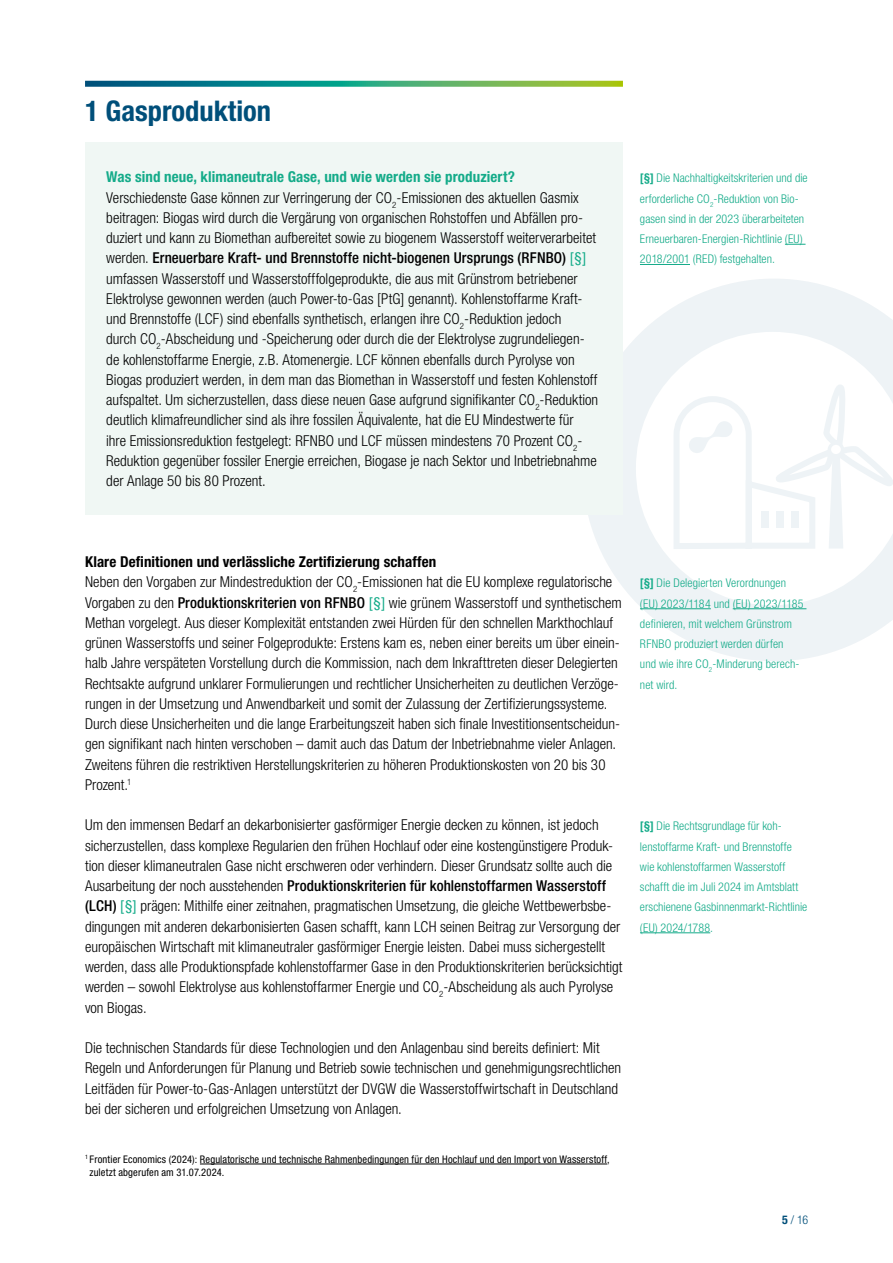
<style>
.page{position:relative;width:893px;height:1263px;background:#fff}
.page>*{position:absolute;margin:0;border:0;box-sizing:border-box;transform-origin:0 0}
.t1{font:700 condensed 28.5px "Helvetica Neue LT Pro";color:#004f7a}
.t2{font:300 condensed 15px/20.2px "Helvetica Neue LT Pro";color:#000}
.t3{font:300 condensed 12px/20.2px "Helvetica Neue LT Pro";letter-spacing:.005em;color:#14ab89}
.t4{font:300 condensed 12px "Helvetica Neue LT Pro";color:#004f7a}
.t5{font:condensed 10.5px/12.6px "Helvetica Neue LT Pro";letter-spacing:.01em;color:#000}
.s1{font-weight:700;color:#14ab89}
.s2{font-weight:500}
.s3{font-weight:400;color:#14ab89}
.s4{font-weight:700}
</style>
<div class="page">
<svg style="left:85px;top:81px;width:538px;height:6px;background:#409d75"></svg>
<svg style="left:785px;top:244px;width:20px;height:1px"></svg>
<hr style="left:640px;top:264px;width:50px;height:1px;background:#14ab89">
<hr style="left:640px;top:932px;width:70px;height:1px;background:#14ab89">
<hr style="left:200px;top:1164px;width:407px;height:1px;background:#000">
<svg style="left:583px;top:279px;width:310px;height:382px;fill:#eef3f6"></svg>
<svg style="left:636px;top:332px;width:257px;height:273px"></svg>
<svg style="left:670px;top:381px;width:223px;height:171px"></svg>
<div style="left:828px;top:442px;width:16px;height:15px;background:#eef3f6;border-radius:50%"></div>
<div style="left:831px;top:445px;width:10px;height:9px;background:#fff;border-radius:50%"></div>
<div style="left:85px;top:142px;width:538px;height:372px;background:#f0f7f4"></div>
<hr style="left:640px;top:608px;width:71px;height:1px;background:#14ab89">
<hr style="left:733px;top:608px;width:73px;height:1px;background:#14ab89">
<h1 class="t1" style="left:85px;top:94px;width:188px">1 Gasproduktion</h1>
<p class="t2" style="left:106px;top:167px;width:493px"><span class="s1">Was sind neue, klimaneutrale Gase, und wie werden sie produziert?<br></span>Verschiedenste Gase können zur Verringerung der CO<sub>2</sub>-Emissionen des aktuellen Gasmix beitragen: Biogas wird durch die Vergärung von organischen Rohstoffen und Abfällen pro&shy;duziert und kann zu Biomethan aufbereitet sowie zu biogenem Wasserstoff weiterverarbeitet werden. <span class="s2">Erneuerbare Kraft- und Brennstoffe nicht-biogenen Ursprungs (RFNBO)</span> <span class="s3">[§] </span>umfassen Wasserstoff und Wasserstofffolgeprodukte, die aus mit Grünstrom betriebener Elektrolyse gewonnen werden (auch Power-to-Gas [PtG] genannt). Kohlenstoffarme Kraft&shy;und Brennstoffe (LCF) sind ebenfalls synthetisch, erlangen ihre CO<sub>2</sub>-Reduktion jedoch<br>durch CO<sub>2</sub>-Abscheidung und -Speicherung oder durch die der Elektrolyse zugrundeliegen&shy;de kohlenstoffarme Energie, z.B. Atomenergie. LCF können ebenfalls durch Pyrolyse von Biogas produziert werden, in dem man das Biomethan in Wasserstoff und festen Kohlenstoff aufspaltet. Um sicherzustellen, dass diese neuen Gase aufgrund signifikanter CO<sub>2</sub>-Reduktion deutlich klimafreundlicher sind als ihre fossilen Äquivalente, hat die EU Mindestwerte für<br>ihre Emissionsreduktion festgelegt: RFNBO und LCF müssen mindestens 70 Prozent CO<sub>2</sub>- Reduktion gegenüber fossiler Energie erreichen, Biogase je nach Sektor und Inbetriebnahme der Anlage 50 bis 80 Prozent.</p>
<p class="t3" style="left:640px;top:168px;width:169px"><span class="s4">[§]</span> Die Nachhaltigkeitskriterien und die erforderliche CO<sub>2</sub>-Reduktion von Bio&shy;gasen sind in der 2023 überarbeiteten Erneuerbaren-Energien-Richtlinie (EU)<br>2018/2001 (RED) festgehalten.</p>
<p class="t2" style="left:85px;top:552px;width:538px"><span class="s4">Klare Definitionen und verlässliche Zertifizierung schaffen<br></span>Neben den Vorgaben zur Mindestreduktion der CO<sub>2</sub>-Emissionen hat die EU komplexe regulatorische Vorgaben zu den <span class="s2">Produktionskriterien von RFNBO</span> <span class="s3">[§]</span> wie grünem Wasserstoff und synthetischem Methan vorgelegt. Aus dieser Komplexität entstanden zwei Hürden für den schnellen Markthochlauf grünen Wasserstoffs und seiner Folgeprodukte: Erstens kam es, neben einer bereits um über einein&shy;halb Jahre verspäteten Vorstellung durch die Kommission, nach dem Inkrafttreten dieser Delegierten Rechtsakte aufgrund unklarer Formulierungen und rechtlicher Unsicherheiten zu deutlichen Verzöge&shy;rungen in der Umsetzung und Anwendbarkeit und somit der Zulassung der Zertifizierungssysteme.<br>Durch diese Unsicherheiten und die lange Erarbeitungszeit haben sich finale Investitionsentscheidun&shy;gen signifikant nach hinten verschoben – damit auch das Datum der Inbetriebnahme vieler Anlagen.<br>Zweitens führen die restriktiven Herstellungskriterien zu höheren Produktionskosten von 20 bis 30<br>Prozent.<sup>1</sup></p>
<p class="t2" style="left:85px;top:815px;width:539px">Um den immensen Bedarf an dekarbonisierter gasförmiger Energie decken zu können, ist jedoch sicherzustellen, dass komplexe Regularien den frühen Hochlauf oder eine kostengünstigere Produk&shy;tion dieser klimaneutralen Gase nicht erschweren oder verhindern. Dieser Grundsatz sollte auch die Ausarbeitung der noch ausstehenden <span class="s2">Produktionskriterien für kohlenstoffarmen Wasserstoff (LCH)</span> <span class="s3">[§]</span> prägen: Mithilfe einer zeitnahen, pragmatischen Umsetzung, die gleiche Wettbewerbsbe&shy;dingungen mit anderen dekarbonisierten Gasen schafft, kann LCH seinen Beitrag zur Versorgung der europäischen Wirtschaft mit klimaneutraler gasförmiger Energie leisten. Dabei muss sichergestellt werden, dass alle Produktionspfade kohlenstoffarmer Gase in den Produktionskriterien berücksichtigt werden – sowohl Elektrolyse aus kohlenstoffarmer Energie und CO<sub>2</sub>-Abscheidung als auch Pyrolyse von Biogas.</p>
<p class="t2" style="left:85px;top:1038px;width:538px">Die technischen Standards für diese Technologien und den Anlagenbau sind bereits definiert: Mit Regeln und Anforderungen für Planung und Betrieb sowie technischen und genehmigungsrechtlichen Leitfäden für Power-to-Gas-Anlagen unterstützt der DVGW die Wasserstoffwirtschaft in Deutschland bei der sicheren und erfolgreichen Umsetzung von Anlagen.</p>
<p class="t5" style="left:90px;top:1153px;width:522px;text-indent:-4px"><sup>1</sup> Frontier Economics (2024): Regulatorische und technische Rahmenbedingungen für den Hochlauf und den Import von Wasserstoff, zuletzt abgerufen am 31.07.2024.</p>
<p class="t3" style="left:640px;top:573px;width:165px"><span class="s4">[§]</span> Die Delegierten Verordnungen (EU) 2023/1184 und (EU) 2023/1185 definieren, mit welchem Grünstrom<br>RFNBO produziert werden dürfen<br>und wie ihre CO<sub>2</sub>-Minderung berech&shy;net wird.</p>
<p class="t3" style="left:640px;top:816px;width:169px"><span class="s4">[§]</span> Die Rechtsgrundlage für koh&shy;lenstoffarme Kraft- und Brennstoffe wie kohlenstoffarmen Wasserstoff schafft die im Juli 2024 im Amtsblatt erschienene Gasbinnenmarkt-Richtlinie (EU) 2024/1788.</p>
<p class="t4" style="left:782px;top:1212px;width:28px"><span class="s4">5</span> / 16</p>
</div>
